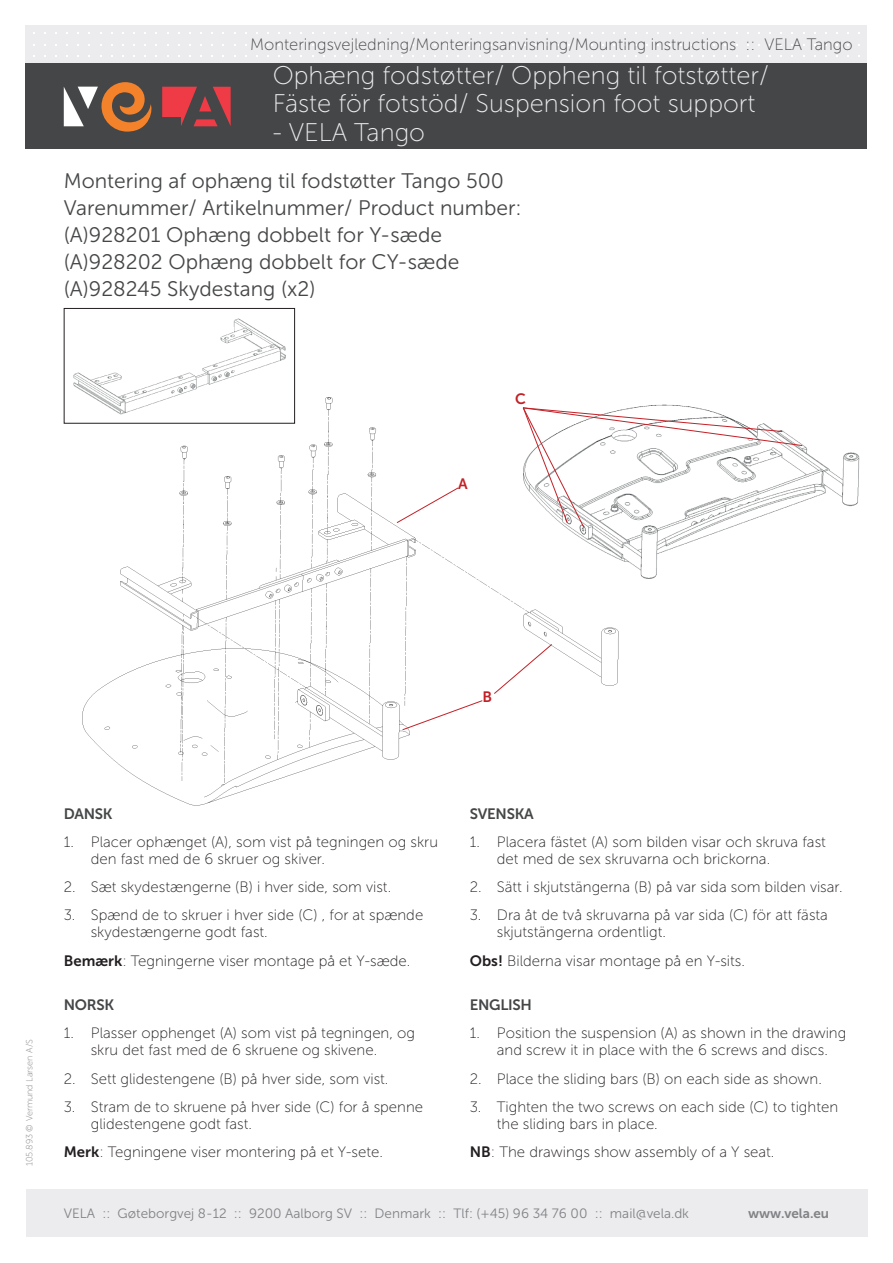
<style>
.page{position:relative;width:893px;height:1263px;background:#fff}
.page>*{position:absolute;margin:0;border:0;box-sizing:border-box;transform-origin:0 0}
.t1{font:25.5px/28.5px "Museo Sans 100";color:#ececee}
.t2{font:21px/27px "Museo Sans 300";color:#454647}
.t3{font:16.5px "Museo Sans 100";color:#454647}
.t4{font:15px/17px "Museo Sans 100";color:#231f20}
.t5{font:15px "Museo Sans 700";letter-spacing:-.02em;color:#454647}
.t6{font:15px "Museo Sans 700";color:#c22127}
.t7{font:13.5px "Museo Sans 300";color:#808285}
.t8{font:13.5px "Museo Sans 700";color:#808285}
.t9{font:9px "Museo Sans 100";color:#808285}
.s1{font-family:"Museo Sans 700"}
</style>
<div class="page">
<div style="left:26px;top:26px;width:841px;height:38px;background:#ececee"></div>
<div style="left:26px;top:64px;width:841px;height:85px;background:#454647"></div>
<svg style="left:162px;top:87px;width:69px;height:39px"></svg>
<svg style="left:64px;top:82px;width:88px;height:50px"></svg>
<div style="left:26px;top:1189px;width:841px;height:48px;background:#ececee"></div>
<img style="left:63px;top:390px;width:556px;height:416px">
<img style="left:66px;top:318px;width:227px;height:103px">
<div style="left:64px;top:308px;width:231px;height:115px;border:1px solid #231f20"></div>
<svg style="left:402px;top:700px;width:81px;height:30px"></svg>
<svg style="left:494px;top:644px;width:58px;height:50px"></svg>
<svg style="left:396px;top:487px;width:63px;height:36px"></svg>
<img style="left:514px;top:390px;width:346px;height:201px">
<svg style="left:523px;top:407px;width:280px;height:121px"></svg>
<p class="t3" style="left:250px;top:35px;width:604px">Monteringsvejledning/Monteringsanvisning/Mounting instructions :: VELA Tango</p>
<h1 class="t1" style="left:273px;top:61px;width:498px">Ophæng fodstøtter/ Oppheng til fotstøtter/<br>Fäste för fotstöd/ Suspension foot support</h1>
<h1 class="t1" style="left:273px;top:118px;width:154px">- VELA Tango</h1>
<h2 class="t2" style="left:64px;top:167px;width:459px">Montering af ophæng til fodstøtter Tango 500<br>Varenummer/ Artikelnummer/ Product number: (A)928201 Ophæng dobbelt for Y-sæde (A)928202 Ophæng dobbelt for CY-sæde (A)928245 Skydestang (x2)</h2>
<p class="t6" style="left:458px;top:475px;width:11px">A</p>
<p class="t6" style="left:515px;top:390px;width:12px">C</p>
<p class="t6" style="left:482px;top:688px;width:11px">B</p>
<p class="t9" style="left:25px;top:1166px;width:128px;rotate:-90deg">105.893 © Vermund Larsen A/S</p>
<p class="t5" style="left:64px;top:805px;width:50px">DANSK</p>
<p class="t4" style="left:91px;top:833px;width:349px;text-indent:-27px">1. Placer ophænget (A), som vist på tegningen og skru den fast med de 6 skruer og skiver.</p>
<p class="t4" style="left:64px;top:879px;width:329px">2. Sæt skydestængerne (B) i hver side, som vist.</p>
<p class="t4" style="left:91px;top:907px;width:334px;text-indent:-27px">3. Spænd de to skruer i hver side (C) , for at spænde skydestængerne godt fast.</p>
<p class="t4" style="left:64px;top:952px;width:348px"><span class="s1">Bemærk</span>: Tegningerne viser montage på et Y-sæde.</p>
<p class="t5" style="left:64px;top:996px;width:52px">NORSK</p>
<p class="t4" style="left:91px;top:1025px;width:326px;text-indent:-27px">1. Plasser opphenget (A) som vist på tegningen, og skru det fast med de 6 skruene og skivene.</p>
<p class="t4" style="left:64px;top:1070px;width:326px">2. Sett glidestengene (B) på hver side, som vist.</p>
<p class="t4" style="left:91px;top:1098px;width:334px;text-indent:-27px">3. Stram de to skruene på hver side (C) for å spenne glidestengene godt fast.</p>
<p class="t4" style="left:64px;top:1144px;width:321px"><span class="s1">Merk</span>: Tegningene viser montering på et Y-sete.</p>
<p class="t5" style="left:470px;top:805px;width:65px">SVENSKA</p>
<p class="t4" style="left:497px;top:833px;width:331px;text-indent:-27px">1. Placera fästet (A) som bilden visar och skruva fast det med de sex skruvarna och brickorna.</p>
<p class="t4" style="left:470px;top:879px;width:374px">2. Sätt i skjutstängerna (B) på var sida som bilden visar.</p>
<p class="t4" style="left:497px;top:907px;width:333px;text-indent:-27px">3. Dra åt de två skruvarna på var sida (C) för att fästa skjutstängerna ordentligt.</p>
<p class="t4" style="left:470px;top:952px;width:277px"><span class="s1">Obs!</span> Bilderna visar montage på en Y-sits.</p>
<p class="t5" style="left:470px;top:996px;width:64px">ENGLISH</p>
<p class="t4" style="left:470px;top:1025px;width:378px;text-align:center">1. Position the suspension (A) as shown in the drawing and screw it in place with the 6 screws and discs.</p>
<p class="t4" style="left:470px;top:1070px;width:354px">2. Place the sliding bars (B) on each side as shown.</p>
<p class="t4" style="left:497px;top:1098px;width:343px;text-indent:-27px">3. Tighten the two screws on each side (C) to tighten the sliding bars in place.</p>
<p class="t4" style="left:470px;top:1144px;width:306px"><span class="s1">NB</span>: The drawings show assembly of a Y seat.</p>
<p class="t7" style="left:64px;top:1206px;width:627px">VELA :: Gøteborgvej 8-12 :: 9200 Aalborg SV :: Denmark :: Tlf: (+45) 96 34 76 00 :: mail@vela.dk</p>
<p class="t8" style="left:748px;top:1206px;width:83px">www.vela.eu</p>
</div>
